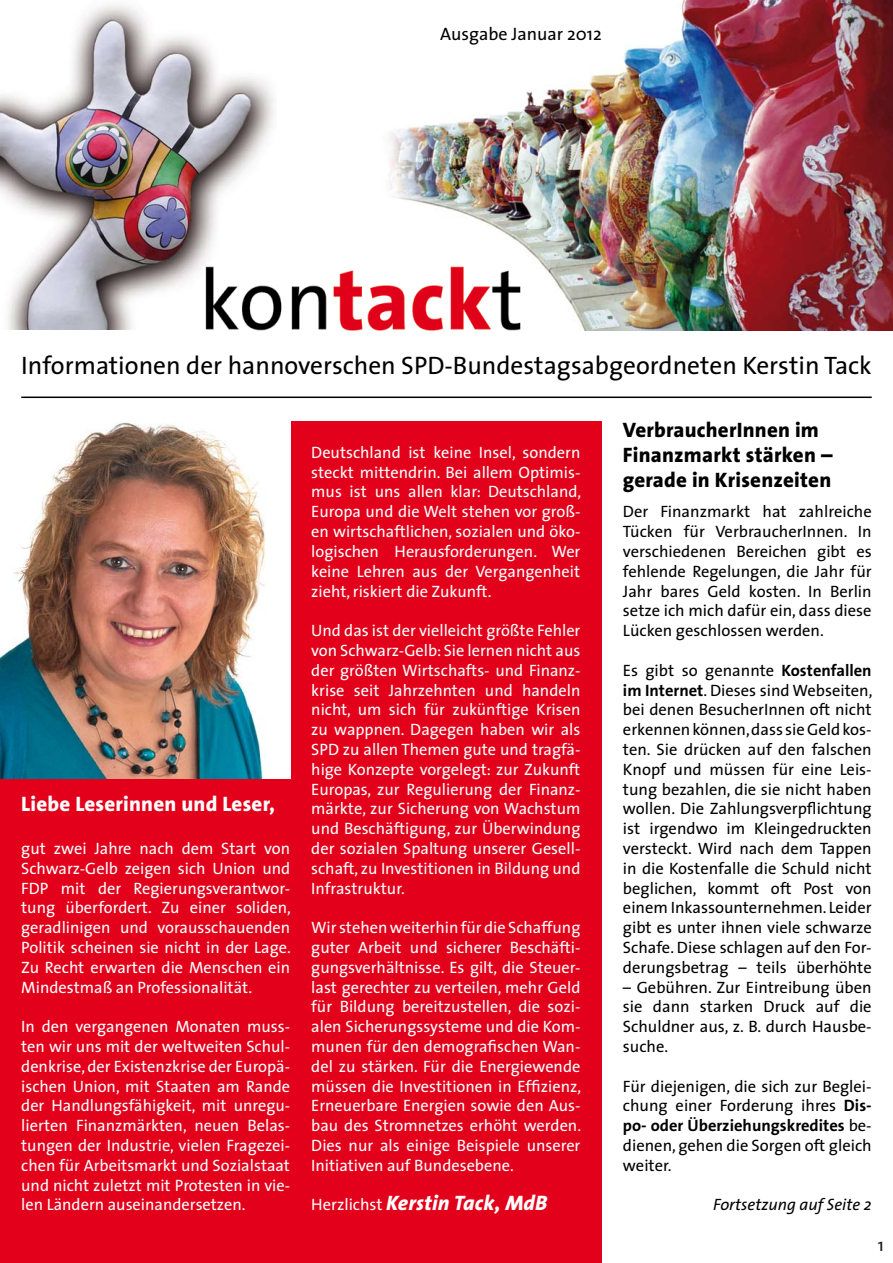
<style>
.page{position:relative;width:893px;height:1263px;background:#fff}
.page>*{position:absolute;margin:0;border:0;box-sizing:border-box;transform-origin:0 0}
.t1{font:25.35px "The Sans";color:#000}
.t2{font:800 21px/25.2px "The Sans B8";letter-spacing:.01em;color:#000}
.t3{font:italic 800 21px "The Sans B8";letter-spacing:.01em;color:#fff}
.t4{font:800 21px "The Sans B8";letter-spacing:.01em;color:#fff}
.t5{font:18px "The Sans";color:#000}
.t6{font:18px "The Sans";color:#1b1b1f}
.t7{font:16.5px/19.8px "The Sans";color:#fff;text-align:justify}
.t8{font:16.5px/19.8px "The Sans";color:#000;text-align:justify}
.t9{font:700 16.5px "The Sans B7";color:#000}
.t10{font:italic 16.5px "The Sans";color:#000}
.s1{font-family:"The Sans B7";font-weight:700}
.s2{font-family:"The Sans";font-weight:400}
.s3{font-family:"The Sans";font-weight:400;font-style:normal;font-size:16.5px}
</style>
<div class="page">
<img style="left:0;top:5px;width:274px;height:324px">
<div style="left:0;top:421px;width:602px;height:842px;background:#e2001a"></div>
<hr style="left:21px;top:396px;width:851px;height:2px;background:#000">
<img style="left:389px;top:0;width:504px;height:330px">
<img style="left:203px;top:267px;width:319px;height:64px">
<img style="left:0;top:421px;width:290px;height:358px">
<p class="t5" style="left:440px;top:23px;width:163px">Ausgabe Januar 2012</p>
<h1 class="t1" style="left:21px;top:349px;width:852px">Informationen der hannoverschen SPD-Bundestagsabgeordneten Kerstin Tack</h1>
<p class="t4" style="left:21px;top:793px;width:255px">Liebe Leserinnen und Leser,</p>
<p class="t7" style="left:21px;top:838px;width:271px">gut zwei Jahre nach dem Start von Schwarz-Gelb zeigen sich Union und FDP mit der Regierungsverantwor&shy;tung überfordert. Zu einer soliden, geradlinigen und vorausschauenden Politik scheinen sie nicht in der Lage.<br>Zu Recht erwarten die Menschen ein Mindestmaß an Professionalität.</p>
<p class="t7" style="left:21px;top:1017px;width:270px">In den vergangenen Monaten muss&shy;ten wir uns mit der weltweiten Schul&shy;denkrise, der Existenzkrise der Europä&shy;ischen Union, mit Staaten am Rande der Handlungsfähigkeit, mit unregu&shy;lierten Finanzmärkten, neuen Belas&shy;tungen der Industrie, vielen Fragezei&shy;chen für Arbeitsmarkt und Sozialstaat und nicht zuletzt mit Protesten in vie&shy;len Ländern auseinandersetzen.</p>
<p class="t7" style="left:311px;top:442px;width:271px">Deutschland ist keine Insel, sondern steckt mittendrin. Bei allem Optimis&shy;mus ist uns allen klar: Deutschland, Europa und die Welt stehen vor groß&shy;en wirtschaftlichen, sozialen und öko&shy;logischen Herausforderungen. Wer keine Lehren aus der Vergangenheit zieht, riskiert die Zukunft.</p>
<p class="t7" style="left:311px;top:621px;width:271px">Und das ist der vielleicht größte Fehler von Schwarz-Gelb: Sie lernen nicht aus der größten Wirtschafts- und Finanz&shy;krise seit Jahrzehnten und handeln nicht, um sich für zukünftige Krisen zu wappnen. Dagegen haben wir als SPD zu allen Themen gute und tragfä&shy;hige Konzepte vorgelegt: zur Zukunft Europas, zur Regulierung der Finanz&shy;märkte, zur Sicherung von Wachstum und Beschäftigung, zur Überwindung der sozialen Spaltung unserer Gesell&shy;schaft, zu Investitionen in Bildung und Infrastruktur.</p>
<p class="t7" style="left:311px;top:918px;width:271px">Wir stehen weiterhin für die Schaffung guter Arbeit und sicherer Beschäfti&shy;gungsverhältnisse. Es gilt, die Steuer&shy;last gerechter zu verteilen, mehr Geld für Bildung bereitzustellen, die sozi&shy;alen Sicherungssysteme und die Kom&shy;munen für den demografischen Wan&shy;del zu stärken. Für die Energiewende müssen die Investitionen in Effizienz, Erneuerbare Energien sowie den Aus&shy;bau des Stromnetzes erhöht werden.<br>Dies nur als einige Beispiele unserer Initiativen auf Bundesebene.</p>
<p class="t2" style="left:623px;top:418px;width:211px">VerbraucherInnen im<br>Finanzmarkt stärken – gerade in Krisenzeiten</p>
<p class="t8" style="left:623px;top:502px;width:250px">Der Finanzmarkt hat zahlreiche Tücken für VerbraucherInnen. In verschiedenen Bereichen gibt es fehlende Regelungen, die Jahr für Jahr bares Geld kosten. In Berlin setze ich mich dafür ein, dass diese Lücken geschlossen werden.</p>
<p class="t8" style="left:623px;top:660px;width:251px">Es gibt so genannte <span class="s1">Kostenfallen im Internet</span>. Dieses sind Webseiten, bei denen BesucherInnen oft nicht erkennen können, dass sie Geld kos&shy;ten. Sie drücken auf den falschen Knopf und müssen für eine Leis&shy;tung bezahlen, die sie nicht haben wollen. Die Zahlungsverpflichtung ist irgendwo im Kleingedruckten versteckt. Wird nach dem Tappen in die Kostenfalle die Schuld nicht beglichen, kommt oft Post von einem Inkassounternehmen. Leider gibt es unter ihnen viele schwarze Schafe. Diese schlagen auf den For&shy;derungsbetrag – teils überhöhte</p>
<p class="t8" style="left:623px;top:977px;width:250px">– Gebühren. Zur Eintreibung üben sie dann starken Druck auf die Schuldner aus, z. B. durch Hausbe&shy;suche.</p>
<p class="t8" style="left:623px;top:1076px;width:250px">Für diejenigen, die sich zur Beglei&shy;chung einer Forderung ihres <span class="s1">Dis-</span></p>
<p class="t9" style="left:623px;top:1117px;width:250px">po- oder Überziehungskredites <span class="s2">be-</span></p>
<p class="t8" style="left:623px;top:1135px;width:250px">dienen, gehen die Sorgen oft gleich weiter.</p>
<p class="t3" style="left:311px;top:1192px;width:238px"><span class="s3">Herzlichst</span> Kerstin Tack, MdB</p>
<p class="t10" style="left:713px;top:1194px;width:160px">Fortsetzung auf Seite 2</p>
<p class="t6" style="left:878px;top:1234px;width:8px">1</p>
</div>
